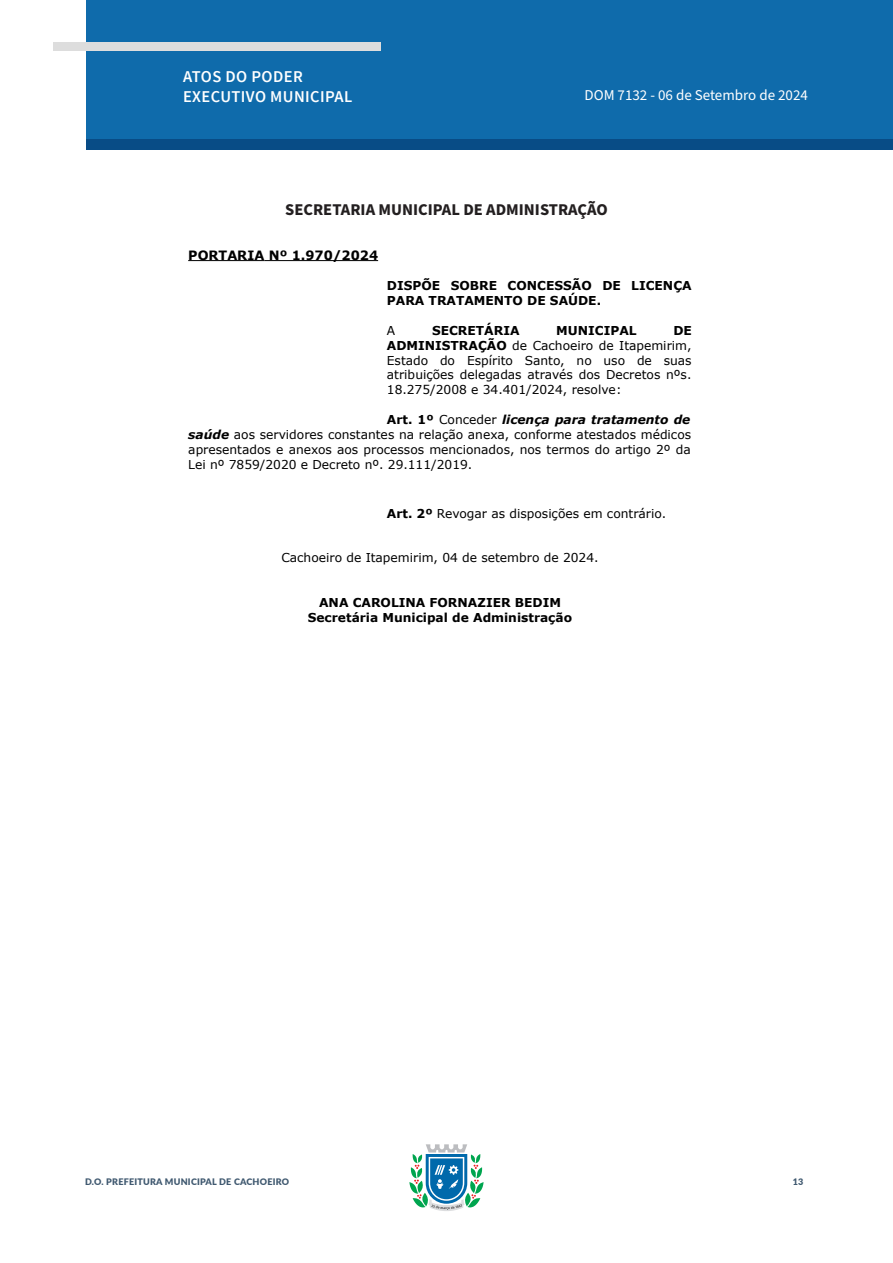
<style>
.page{position:relative;width:893px;height:1263px;background:#fff}
.page>*{position:absolute;margin:0;border:0;box-sizing:border-box;transform-origin:0 0}
.t1{font:700 16.5px "Source Sans Pro";color:#231f20}
.t2{font:600 16.5px/19.8px "Source Sans Pro";letter-spacing:.025em;color:#fff}
.t3{font:15px "Source Sans Pro";color:#fff}
.t4{font:700 12.9px "Verdana";color:#000}
.t5{font:12.3px/14.9px "Verdana";color:#000;text-align:justify}
.t6{font:700 12.3px/14.9px "Verdana";color:#000}
.t7{font:900 9px "Lato";letter-spacing:.025em;color:#405970}
.s1{font-weight:700}
.s2{font-weight:700;font-style:italic}
</style>
<div class="page">
<svg style="left:409px;top:1144px;width:75px;height:67px"></svg>
<div style="left:86px;top:0;width:807px;height:140px;background:#0f6bab"></div>
<div style="left:87px;top:140px;width:806px;height:10px;background:#084c86"></div>
<div style="left:53px;top:42px;width:328px;height:9px;background:#ddd"></div>
<hr style="left:188px;top:260px;width:76px;height:1px;background:#000">
<hr style="left:264px;top:260px;width:114px;height:1px;background:#000">
<h1 class="t2" style="left:183px;top:67px;width:171px">ATOS DO PODER<br>EXECUTIVO MUNICIPAL</h1>
<p class="t3" style="left:584px;top:85px;width:225px">DOM 7132 - 06 de Setembro de 2024</p>
<p class="t1" style="left:285px;top:198px;width:324px">SECRETARIA MUNICIPAL DE ADMINISTRAÇÃO</p>
<p class="t4" style="left:188px;top:247px;width:191px">PORTARIA Nº 1.970/2024</p>
<p class="t6" style="left:387px;top:278px;width:306px">DISPÕE SOBRE CONCESSÃO DE LICENÇA<br>PARA TRATAMENTO DE SAÚDE.</p>
<p class="t5" style="left:387px;top:323px;width:10px">A</p>
<p class="t6" style="left:432px;top:322px;width:89px">SECRETÁRIA</p>
<p class="t6" style="left:556px;top:322px;width:82px">MUNICIPAL</p>
<p class="t5" style="left:387px;top:323px;width:306px;text-indent:286px"><span class="s1">DE ADMINISTRAÇÃO</span> de Cachoeiro de Itapemirim, Estado do Espírito Santo, no uso de suas atribuições delegadas através dos Decretos nºs.<br>18.275/2008 e 34.401/2024, resolve:</p>
<p class="t5" style="left:188px;top:412px;width:504px;text-indent:199px"><span class="s1">Art. 1º</span> Conceder <span class="s2">licença para tratamento de saúde</span> aos servidores constantes na relação anexa, conforme atestados médicos apresentados e anexos aos processos mencionados, nos termos do artigo 2º da Lei nº 7859/2020 e Decreto nº. 29.111/2019.</p>
<p class="t5" style="left:387px;top:505px;width:281px"><span class="s1">Art. 2º</span> Revogar as disposições em contrário.</p>
<p class="t5" style="left:281px;top:550px;width:319px">Cachoeiro de Itapemirim, 04 de setembro de 2024.</p>
<p class="t6" style="left:308px;top:595px;width:266px;text-align:center">ANA CAROLINA FORNAZIER BEDIM<br>Secretária Municipal de Administração</p>
<p class="t7" style="left:85px;top:1175px;width:206px">D.O. PREFEITURA MUNICIPAL DE CACHOEIRO</p>
<p class="t7" style="left:793px;top:1175px;width:12px">13</p>
</div>
